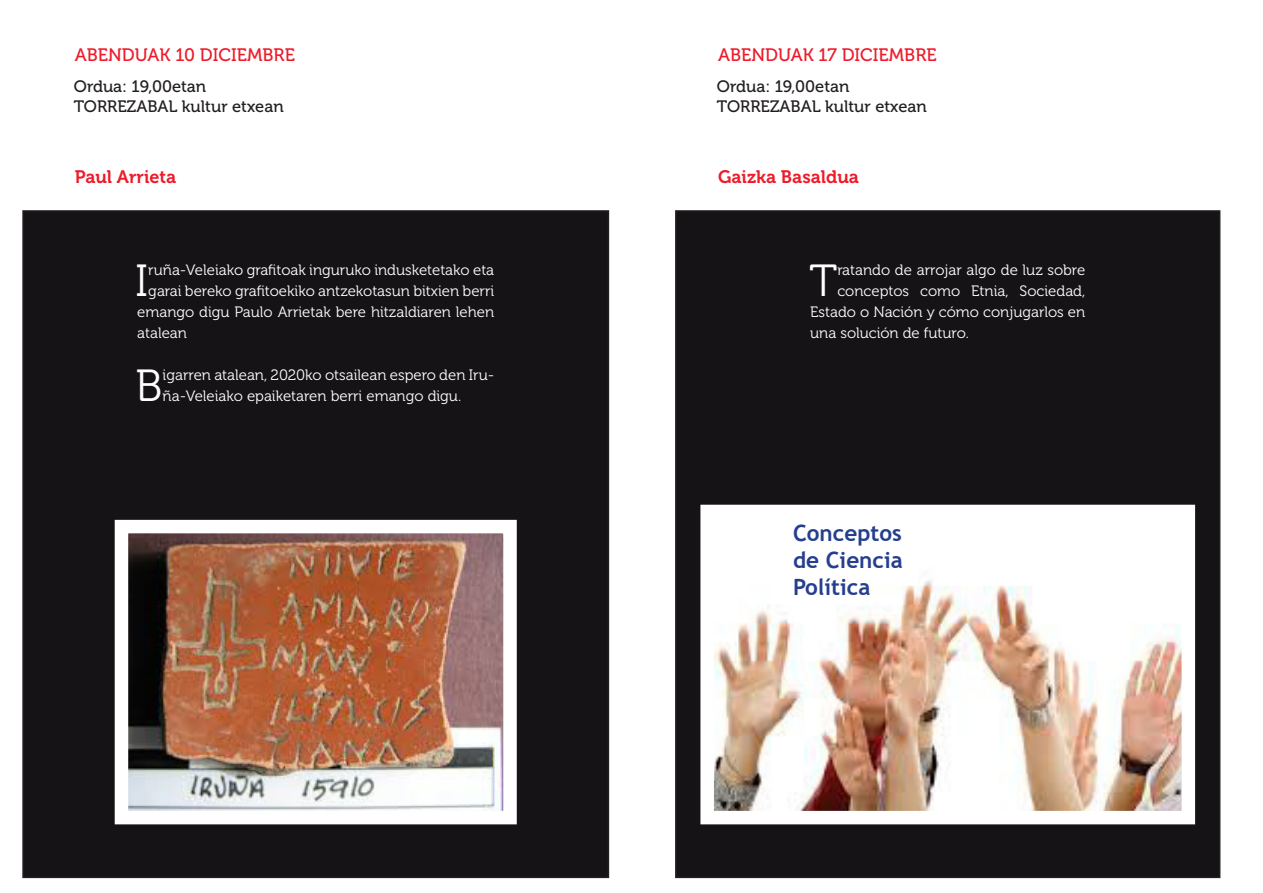
<style>
.page{position:relative;width:1263px;height:893px;background:#fff}
.page>*{position:absolute;margin:0;border:0;box-sizing:border-box;transform-origin:0 0}
.t1{font:44.85px "Museo 300";color:#fff}
.t2{font:700 22.5px "Trebuchet MS";color:#253f8e}
.t3{font:18px "Museo 500";color:#ee1b2a}
.t4{font:18px "Museo 700";color:#ee1b2a}
.t5{font:16.5px "Museo 500";color:#231f20}
.t6{font:15px/21px "Museo 300";color:#fff}
</style>
<div class="page">
<div style="left:23px;top:211px;width:585px;height:666px;background:#161317"></div>
<div style="left:676px;top:211px;width:544px;height:666px;background:#161317"></div>
<img style="left:715px;top:520px;width:465px;height:289px">
<div style="left:700px;top:505px;width:495px;height:319px;border:14px solid #fff"></div>
<img style="left:130px;top:535px;width:372px;height:274px">
<div style="left:115px;top:520px;width:402px;height:304px;border:14px solid #fff"></div>
<p class="t3" style="left:75px;top:45px;width:222px">ABENDUAK 10 DICIEMBRE</p>
<p class="t3" style="left:718px;top:45px;width:220px">ABENDUAK 17 DICIEMBRE</p>
<p class="t5" style="left:74px;top:77px;width:134px">Ordua: 19,00etan</p>
<p class="t5" style="left:74px;top:97px;width:211px">TORREZABAL kultur etxean</p>
<p class="t5" style="left:717px;top:77px;width:134px">Ordua: 19,00etan</p>
<p class="t5" style="left:717px;top:97px;width:211px">TORREZABAL kultur etxean</p>
<p class="t4" style="left:75px;top:166px;width:103px">Paul Arrieta</p>
<p class="t4" style="left:718px;top:166px;width:142px">Gaizka Basaldua</p>
<p class="t1" style="left:135px;top:256px;width:15px">I</p>
<p class="t6" style="left:148px;top:260px;width:347px">ruña-Veleiako grafitoak inguruko indusketetako eta</p>
<p class="t6" style="left:148px;top:281px;width:347px">garai bereko grafitoekiko antzekotasun bitxien berri</p>
<p class="t6" style="left:137px;top:302px;width:359px">emango digu Paulo Arrietak bere hitzaldiaren lehen</p>
<p class="t6" style="left:137px;top:323px;width:51px">atalean</p>
<p class="t1" style="left:135px;top:361px;width:29px">B</p>
<p class="t6" style="left:163px;top:365px;width:333px">igarren atalean, 2020ko otsailean espero den Iru&shy;ña-Veleiako epaiketaren berri emango digu.</p>
<p class="t1" style="left:809px;top:256px;width:29px">T</p>
<p class="t6" style="left:837px;top:260px;width:249px">ratando de arrojar algo de luz sobre</p>
<p class="t6" style="left:837px;top:281px;width:249px">conceptos como Etnia, Sociedad,</p>
<p class="t6" style="left:810px;top:302px;width:277px">Estado o Nación y cómo conjugarlos en</p>
<p class="t6" style="left:810px;top:323px;width:160px">una solución de futuro.</p>
<p class="t2" style="left:793px;top:519px;width:110px">Conceptos</p>
<p class="t2" style="left:793px;top:546px;width:111px">de Ciencia</p>
<p class="t2" style="left:793px;top:573px;width:79px">Política</p>
</div>
